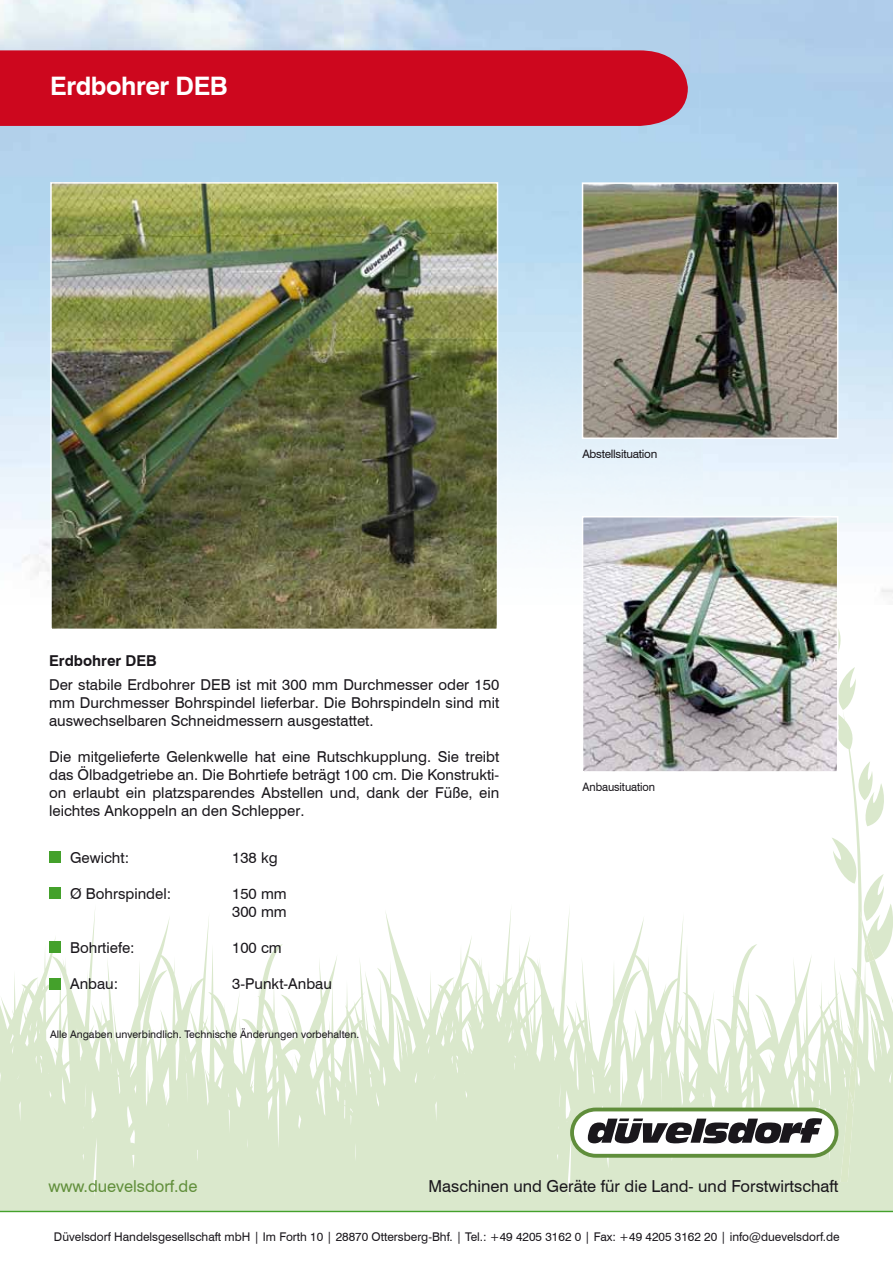
<style>
.page{position:relative;width:893px;height:1263px;background:#fff}
.page>*{position:absolute;margin:0;border:0;box-sizing:border-box;transform-origin:0 0}
.t1{font:700 25.5px "Swiss 721 BT";letter-spacing:-.02em;color:#fff}
.t2{font:16.5px "Swiss 721 BT";color:#1a171c}
.t3{font:16.5px "Swiss 721 BT";color:#618f3b}
.t4{font:15px/18px "Swiss 721 BT";color:#1a171c;text-align:justify}
.t5{font:700 15px "Swiss 721 BT";color:#1a171c}
.t6{font:12px "Swiss 721 BT";color:#1a171c}
.t7{font:11.55px "Swiss 721 BT";letter-spacing:-.02em;color:#1a171c}
.t8{font:11.55px "Swiss 721 BT";letter-spacing:-.02em;color:#1a171c;scale:.95 1}
.t9{font:10.5px "Swiss 721 BT";color:#1a171c}
</style>
<div class="page">
<svg style="left:0;top:911px;width:893px;height:299px;fill:#dae8cc"></svg>
<hr style="left:0;top:1211px;width:893px;height:1px;background:#44a12b">
<svg style="left:568px;top:629px;width:325px;height:553px"></svg>
<div style="left:0;top:50px;width:688px;height:76px;background:#cd071e"></div>
<img style="left:53px;top:185px;width:442px;height:442px">
<div style="left:50px;top:182px;width:448px;height:448px;border:2px solid #fff"></div>
<div style="left:49px;top:851px;width:12px;height:12px;background:#44a12b"></div>
<div style="left:49px;top:887px;width:12px;height:12px;background:#44a12b"></div>
<div style="left:49px;top:941px;width:12px;height:12px;background:#44a12b"></div>
<div style="left:49px;top:978px;width:12px;height:11px;background:#44a12b"></div>
<img style="left:585px;top:185px;width:250px;height:251px">
<img style="left:585px;top:519px;width:250px;height:251px">
<div style="left:582px;top:182px;width:256px;height:257px;border:2px solid #fff"></div>
<div style="left:582px;top:516px;width:256px;height:257px;border:2px solid #fff"></div>
<h1 class="t1" style="left:50px;top:70px;width:179px">Erdbohrer DEB</h1>
<p class="t5" style="left:49px;top:651px;width:109px">Erdbohrer DEB</p>
<p class="t4" style="left:49px;top:675px;width:452px">Der stabile Erdbohrer DEB ist mit 300 mm Durchmesser oder 150 mm Durchmesser Bohrspindel lieferbar. Die Bohrspindeln sind mit auswechselbaren Schneidmessern ausgestattet.</p>
<p class="t4" style="left:49px;top:747px;width:452px">Die mitgelieferte Gelenkwelle hat eine Rutschkupplung. Sie treibt das Ölbadgetriebe an. Die Bohrtiefe beträgt 100 cm. Die Konstrukti&shy;on erlaubt ein platzsparendes Abstellen und, dank der Füße, ein leichtes Ankoppeln an den Schlepper.</p>
<p class="t4" style="left:70px;top:849px;width:60px">Gewicht:</p>
<p class="t4" style="left:232px;top:849px;width:47px">138 kg</p>
<p class="t4" style="left:70px;top:885px;width:103px">Ø Bohrspindel:</p>
<p class="t4" style="left:232px;top:885px;width:56px">150 mm<br>300 mm</p>
<p class="t4" style="left:70px;top:939px;width:66px">Bohrtiefe:</p>
<p class="t4" style="left:232px;top:939px;width:51px">100 cm</p>
<p class="t4" style="left:70px;top:975px;width:50px">Anbau:</p>
<p class="t4" style="left:232px;top:975px;width:101px">3-Punkt-Anbau</p>
<p class="t9" style="left:50px;top:1028px;width:311px">Alle Angaben unverbindlich. Technische Änderungen vorbehalten.</p>
<p class="t7" style="left:582px;top:447px;width:76px">Abstellsituation</p>
<p class="t8" style="left:582px;top:780px;width:78px">Anbausituation</p>
<p class="t3" style="left:49px;top:1176px;width:150px">www.duevelsdorf.de</p>
<p class="t2" style="left:429px;top:1176px;width:411px">Maschinen und Geräte für die Land- und Forstwirtschaft</p>
<p class="t6" style="left:54px;top:1230px;width:787px">Düvelsdorf Handelsgesellschaft mbH | Im Forth 10 | 28870 Ottersberg-Bhf. | Tel.: +49 4205 3162 0 | Fax: +49 4205 3162 20 | info@duevelsdorf.de</p>
</div>
